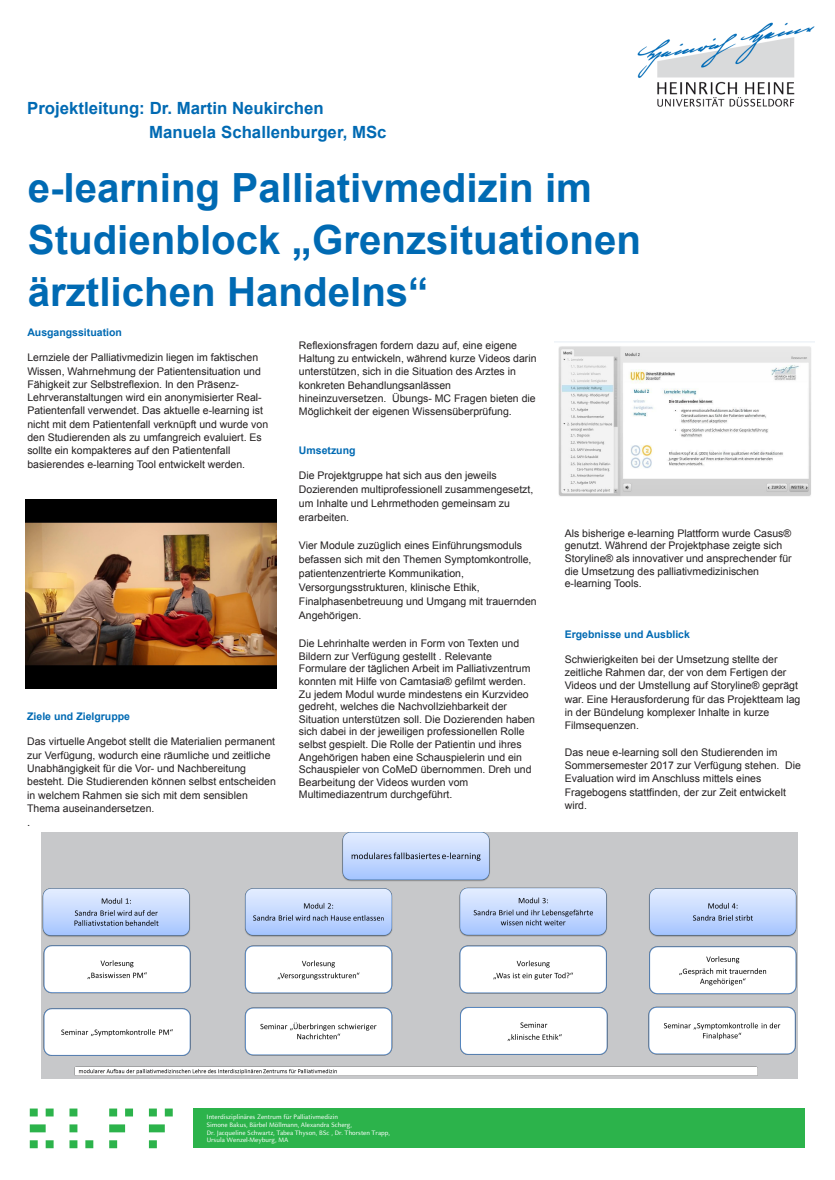
<style>
.page{position:relative;width:835px;height:1180px;background:#fff}
.page>*{position:absolute;margin:0;border:0;box-sizing:border-box;transform-origin:0 0}
.t1{font:700 40.25px/51.8px "Arial";color:#006ab3}
.t2{font:700 16.8px/24.2px "Arial";color:#006ab3}
.t3{font:11.2px "Arial";color:#231f20}
.t4{font:10.5px/13.3px "Arial";color:#231f20}
.t5{font:700 10.5px "Arial";color:#006ab3}
.t6{font:7px "HHU Celeste Sans";color:#fff}
.s1{font-style:inherit}
</style>
<div class="page">
<svg style="left:30px;top:1108px;width:143px;height:40px"></svg>
<div style="left:193px;top:1108px;width:612px;height:40px;background:#2cb34b"></div>
<img style="left:637px;top:22px;width:178px;height:85px">
<img style="left:25px;top:500px;width:251px;height:188px">
<img style="left:554px;top:342px;width:260px;height:155px">
<img style="left:41px;top:832px;width:756px;height:246px">
<p class="t2" style="left:149px;top:97px;width:239px;text-indent:-122px">Projektleitung: Dr. Martin Neukirchen<br>Manuela Schallenburger, MSc</p>
<p class="t1" style="left:28px;top:163px;width:614px"><span class="s1">e-learning Palliativmedizin im<br></span>Studienblock „Grenzsituationen ärztlichen Handelns“</p>
<p class="t5" style="left:27px;top:325px;width:96px">Ausgangssituation</p>
<p class="t4" style="left:27px;top:351px;width:242px">Lernziele der Palliativmedizin liegen im faktischen Wissen, Wahrnehmung der Patientensituation und Fähigkeit zur Selbstreflexion. In den Präsenz-Lehrveranstaltungen wird ein anonymisierter Real-Patientenfall verwendet. Das aktuelle e-learning ist nicht mit dem Patientenfall verknüpft und wurde von den Studierenden als zu umfangreich evaluiert. Es sollte ein kompakteres auf den Patientenfall basierendes e-learning Tool entwickelt werden.</p>
<p class="t5" style="left:27px;top:709px;width:104px">Ziele und Zielgruppe</p>
<p class="t4" style="left:27px;top:735px;width:250px">Das virtuelle Angebot stellt die Materialien permanent zur Verfügung, wodurch eine räumliche und zeitliche Unabhängigkeit für die Vor- und Nachbereitung besteht. Die Studierenden können selbst entscheiden in welchem Rahmen sie sich mit dem sensiblen Thema auseinandersetzen.</p>
<p class="t3" style="left:27px;top:814px;width:5px">.</p>
<p class="t4" style="left:299px;top:338px;width:239px">Reflexionsfragen fordern dazu auf, eine eigene Haltung zu entwickeln, während kurze Videos darin unterstützen, sich in die Situation des Arztes in konkreten Behandlungsanlässen hineinzuversetzen. Übungs- MC Fragen bieten die Möglichkeit der eigenen Wissensüberprüfung.</p>
<p class="t5" style="left:299px;top:443px;width:58px">Umsetzung</p>
<p class="t4" style="left:299px;top:469px;width:236px;line-height:14px">Die Projektgruppe hat sich aus den jeweils Dozierenden multiprofessionell zusammengesetzt, um Inhalte und Lehrmethoden gemeinsam zu erarbeiten.</p>
<p class="t4" style="left:299px;top:539px;width:239px;line-height:14px">Vier Module zuzüglich eines Einführungsmoduls befassen sich mit den Themen Symptomkontrolle, patientenzentrierte Kommunikation, Versorgungsstrukturen, klinische Ethik, Finalphasenbetreuung und Umgang mit trauernden Angehörigen.</p>
<p class="t4" style="left:299px;top:637px;width:238px;line-height:12.6px">Die Lehrinhalte werden in Form von Texten und Bildern zur Verfügung gestellt . Relevante Formulare der täglichen Arbeit im Palliativzentrum konnten mit Hilfe von Camtasia® gefilmt werden.<br>Zu jedem Modul wurde mindestens ein Kurzvideo gedreht, welches die Nachvollziehbarkeit der Situation unterstützen soll. Die Dozierenden haben sich dabei in der jeweiligen professionellen Rolle selbst gespielt. Die Rolle der Patientin und ihres Angehörigen haben eine Schauspielerin und ein Schauspieler von CoMeD übernommen. Dreh und Bearbeitung der Videos wurden vom Multimediazentrum durchgeführt.</p>
<p class="t4" style="left:564px;top:527px;width:228px;line-height:12.6px">Als bisherige e-learning Plattform wurde Casus® genutzt. Während der Projektphase zeigte sich Storyline® als innovativer und ansprechender für die Umsetzung des palliativmedizinischen e-learning Tools.</p>
<p class="t5" style="left:564px;top:627px;width:127px">Ergebnisse und Ausblick</p>
<p class="t4" style="left:564px;top:652px;width:237px">Schwierigkeiten bei der Umsetzung stellte der zeitliche Rahmen dar, der von dem Fertigen der Videos und der Umstellung auf Storyline® geprägt war. Eine Herausforderung für das Projektteam lag in der Bündelung komplexer Inhalte in kurze Filmsequenzen.</p>
<p class="t4" style="left:564px;top:745px;width:238px">Das neue e-learning soll den Studierenden im Sommersemester 2017 zur Verfügung stehen. Die Evaluation wird im Anschluss mittels eines Fragebogens stattfinden, der zur Zeit entwickelt wird.</p>
<p class="t6" style="left:206px;top:1112px;width:133px">Interdisziplinäres Zentrum für Palliativmedizin</p>
<p class="t6" style="left:206px;top:1120px;width:147px">Simone Bakus, Bärbel Möllmann, Alexandra Scherg,</p>
<p class="t6" style="left:207px;top:1128px;width:185px">Dr. Jacqueline Schwartz, Tabea Thyson, BSc , Dr. Thorsten Trapp,</p>
<p class="t6" style="left:207px;top:1135px;width:83px">Ursula Wenzel-Meyburg, MA</p>
</div>
